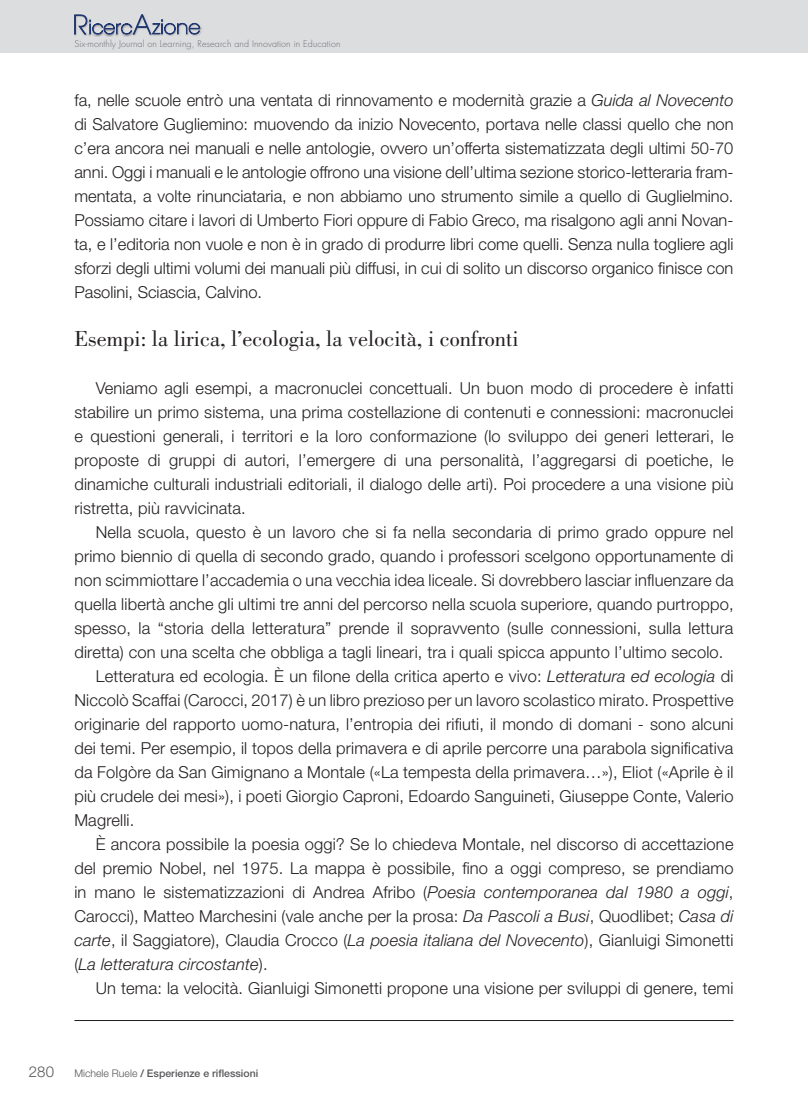
<style>
.page{position:relative;width:808px;height:1106px;background:#fff}
.page>*{position:absolute;margin:0;border:0;box-sizing:border-box;transform-origin:0 0}
.t1{font:22.5px "Bodoni";color:#231f20}
.t2{font:300 16.5px/24px "Helvetica Neue LT";letter-spacing:.01em;color:#231f20;text-align:justify}
.t3{font:italic 300 16.5px "Helvetica Neue LT";letter-spacing:.01em;color:#231f20}
.t4{font:300 15px "Helvetica Neue CE";color:#57585a}
.t5{font:500 10.5px "Helvetica Neue CE";color:#57585a}
.t6{font:300 9px "Futura";letter-spacing:.01em;color:#6c6d70}
.s1{font-style:italic}
.s2{font-style:normal}
.s3{font-weight:300}
</style>
<div class="page">
<div style="left:0;top:0;width:808px;height:53px;background:#dcdddf"></div>
<hr style="left:74px;top:1020px;width:659px;height:1px;background:#231f20">
<div style="left:72px;top:14px;width:18px;height:23px;background:#231f20;opacity:.3"></div>
<div style="left:87px;top:18px;width:48px;height:19px;background:#231f20;opacity:.5"></div>
<div style="left:131px;top:14px;width:23px;height:23px;background:#231f20;opacity:.3"></div>
<div style="left:150px;top:18px;width:53px;height:19px;background:#231f20;opacity:.3"></div>
<svg style="left:74px;top:14px;width:126px;height:21px"></svg>
<p class="t6" style="left:74px;top:38px;width:268px">Six-monthly Journal on Learning, Research and Innovation in Education</p>
<p class="t2" style="left:74px;top:87px;width:661px">fa, nelle scuole entrò una ventata di rinnovamento e modernità grazie a <span class="s1">Guida al Novecento </span>di Salvatore Gugliemino: muovendo da inizio Novecento, portava nelle classi quello che non c’era ancora nei manuali e nelle antologie, ovvero un’offerta sistematizzata degli ultimi 50-70 anni. Oggi i manuali e le antologie offrono una visione dell’ultima sezione storico-letteraria fram&shy;mentata, a volte rinunciataria, e non abbiamo uno strumento simile a quello di Guglielmino.<br>Possiamo citare i lavori di Umberto Fiori oppure di Fabio Greco, ma risalgono agli anni Novan&shy;ta, e l’editoria non vuole e non è in grado di produrre libri come quelli. Senza nulla togliere agli sforzi degli ultimi volumi dei manuali più diffusi, in cui di solito un discorso organico finisce con Pasolini, Sciascia, Calvino.</p>
<h1 class="t1" style="left:74px;top:326px;width:446px">Esempi: la lirica, l’ecologia, la velocità, i confronti</h1>
<p class="t2" style="left:74px;top:375px;width:661px;text-indent:21px">Veniamo agli esempi, a macronuclei concettuali. Un buon modo di procedere è infatti stabilire un primo sistema, una prima costellazione di contenuti e connessioni: macronuclei e questioni generali, i territori e la loro conformazione (lo sviluppo dei generi letterari, le proposte di gruppi di autori, l’emergere di una personalità, l’aggregarsi di poetiche, le dinamiche culturali industriali editoriali, il dialogo delle arti). Poi procedere a una visione più ristretta, più ravvicinata.</p>
<p class="t2" style="left:96px;top:519px;width:639px">Nella scuola, questo è un lavoro che si fa nella secondaria di primo grado oppure nel</p>
<p class="t2" style="left:74px;top:543px;width:661px">primo biennio di quella di secondo grado, quando i professori scelgono opportunamente di</p>
<p class="t2" style="left:74px;top:567px;width:661px">non scimmiottare l’accademia o una vecchia idea liceale. Si dovrebbero lasciar influenzare da</p>
<p class="t2" style="left:74px;top:592px;width:661px">quella libertà anche gli ultimi tre anni del percorso nella scuola superiore, quando purtroppo,</p>
<p class="t2" style="left:74px;top:616px;width:661px">spesso, la “storia della letteratura” prende il sopravvento (sulle connessioni, sulla lettura</p>
<p class="t2" style="left:74px;top:640px;width:650px">diretta) con una scelta che obbliga a tagli lineari, tra i quali spicca appunto l’ultimo secolo.</p>
<p class="t2" style="left:96px;top:664px;width:639px">Letteratura ed ecologia. È un filone della critica aperto e vivo: <span class="s1">Letteratura ed ecologia</span> di</p>
<p class="t2" style="left:74px;top:688px;width:661px">Niccolò Scaffai (Carocci, 2017) è un libro prezioso per un lavoro scolastico mirato. Prospettive</p>
<p class="t2" style="left:74px;top:712px;width:660px">originarie del rapporto uomo-natura, l’entropia dei rifiuti, il mondo di domani - sono alcuni</p>
<p class="t2" style="left:74px;top:736px;width:660px">dei temi. Per esempio, il topos della primavera e di aprile percorre una parabola significativa</p>
<p class="t2" style="left:74px;top:760px;width:660px">da Folgòre da San Gimignano a Montale («La tempesta della primavera…»), Eliot («Aprile è il</p>
<p class="t2" style="left:74px;top:784px;width:661px">più crudele dei mesi»), i poeti Giorgio Caproni, Edoardo Sanguineti, Giuseppe Conte, Valerio</p>
<p class="t2" style="left:74px;top:808px;width:62px">Magrelli.</p>
<p class="t2" style="left:96px;top:832px;width:639px">È ancora possibile la poesia oggi? Se lo chiedeva Montale, nel discorso di accettazione</p>
<p class="t2" style="left:74px;top:856px;width:661px">del premio Nobel, nel 1975. La mappa è possibile, fino a oggi compreso, se prendiamo</p>
<p class="t2" style="left:74px;top:880px;width:661px">in mano le sistematizzazioni di Andrea Afribo (<span class="s1">Poesia contemporanea dal 1980 a oggi</span>,</p>
<p class="t2" style="left:74px;top:904px;width:661px">Carocci), Matteo Marchesini (vale anche per la prosa: <span class="s1">Da Pascoli a Busi</span>, Quodlibet; <span class="s1">Casa di</span></p>
<p class="t2" style="left:74px;top:928px;width:661px"><span class="s1">carte</span>, il Saggiatore), Claudia Crocco (<span class="s1">La poesia italiana del Novecento</span>), Gianluigi Simonetti</p>
<p class="t3" style="left:74px;top:954px;width:195px"><span class="s2">(</span>La letteratura circostante<span class="s2">).</span></p>
<p class="t2" style="left:96px;top:976px;width:639px">Un tema: la velocità. Gianluigi Simonetti propone una visione per sviluppi di genere, temi</p>
<p class="t4" style="left:29px;top:1062px;width:27px">280</p>
<p class="t5" style="left:74px;top:1067px;width:185px"><span class="s3">Michele Ruele</span> / Esperienze e riflessioni</p>
</div>
